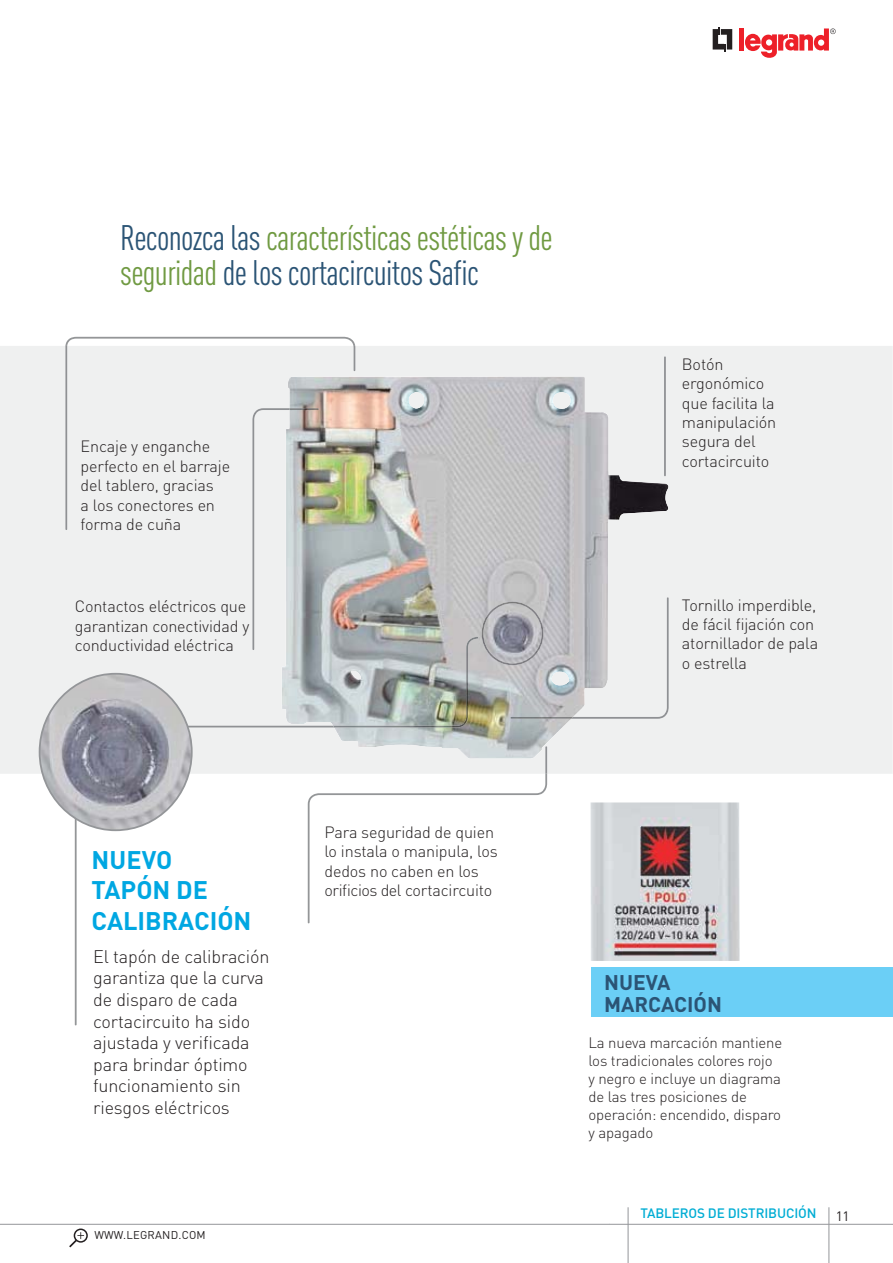
<style>
.page{position:relative;width:893px;height:1263px;background:#fff}
.page>*{position:absolute;margin:0;border:0;box-sizing:border-box;transform-origin:0 0}
.t1{font:condensed 34.95px/35px "DIN Pro";letter-spacing:-.02em;color:#2b5475}
.t2{font:700 25.2px/30.3px "DIN Pro";color:#00a7e2}
.t3{font:700 21px/22.5px "DIN Pro";color:#2b5475}
.t4{font:300 18px/21.6px "DIN Pro";letter-spacing:-.01em;color:#231f20}
.t5{font:300 16.2px/19.5px "DIN Pro";letter-spacing:-.01em;color:#231f20}
.t6{font:300 15px/18px "DIN Pro";letter-spacing:-.01em;color:#231f20}
.t7{font:500 13.5px "DIN Pro";letter-spacing:-.01em;color:#00add4}
.t8{font:13.5px "DIN Pro";color:#231f20}
.t9{font:11.25px "DIN Pro";letter-spacing:.02em;color:#231f20}
.s1{color:#709a42}
</style>
<div class="page">
<hr style="left:609px;top:1224px;width:220px;height:1px;background:#949699">
<hr style="left:829px;top:1224px;width:64px;height:1px;background:#949699">
<div style="left:74px;top:1229px;width:14px;height:14px;border:2px solid #231f20;border-radius:50%"></div>
<svg style="left:69px;top:1232px;width:15px;height:15px"></svg>
<hr style="left:0;top:1224px;width:609px;height:1px;background:#949699">
<hr style="left:828px;top:1207px;width:1px;height:56px;background:#949699">
<hr style="left:628px;top:1207px;width:1px;height:56px;background:#949699">
<svg style="left:713px;top:27px;width:19px;height:24px"></svg>
<div style="left:739px;top:28px;width:5px;height:23px;background:#ed2029"></div>
<svg style="left:745px;top:28px;width:91px;height:30px"></svg>
<div style="left:0;top:346px;width:893px;height:428px;background:#eff0f0"></div>
<img style="left:282px;top:376px;width:388px;height:383px">
<svg style="left:571px;top:597px;width:98px;height:122px"></svg>
<img style="left:510px;top:717px;width:63px;height:2px">
<div style="left:591px;top:967px;width:302px;height:50px;background:#6bcff6"></div>
<img style="left:590px;top:802px;width:150px;height:159px">
<svg style="left:75px;top:726px;width:472px;height:299px"></svg>
<img style="left:333px;top:637px;width:145px;height:91px">
<svg style="left:65px;top:337px;width:290px;height:9px"></svg>
<svg style="left:65px;top:346px;width:290px;height:184px;fill:#eff0f0"></svg>
<svg style="left:252px;top:408px;width:37px;height:242px"></svg>
<img style="left:289px;top:408px;width:30px;height:2px">
<hr style="left:664px;top:356px;width:2px;height:120px;background:#8f9194">
<img style="left:40px;top:674px;width:152px;height:156px;border-radius:50%">
<img style="left:482px;top:602px;width:61px;height:63px">
<h1 class="t1" style="left:120px;top:223px;width:434px">Reconozca las <span class="s1">características estéticas y de seguridad</span> de los cortacircuitos Safic</h1>
<p class="t5" style="left:81px;top:439px;width:151px">Encaje y enganche perfecto en el barraje del tablero, gracias<br>a los conectores en forma de cuña</p>
<p class="t5" style="left:75px;top:599px;width:176px">Contactos eléctricos que garantizan conectividad y conductividad eléctrica</p>
<p class="t5" style="left:682px;top:356px;width:96px">Botón ergonómico que facilita la manipulación segura del cortacircuito</p>
<p class="t5" style="left:682px;top:597px;width:138px">Tornillo imperdible, de fácil fijación con atornillador de pala o estrella</p>
<h2 class="t2" style="left:92px;top:847px;width:161px">NUEVO<br>TAPÓN DE<br>CALIBRACIÓN</h2>
<p class="t4" style="left:93px;top:948px;width:178px">El tapón de calibración garantiza que la curva de disparo de cada cortacircuito ha sido ajustada y verificada para brindar óptimo funcionamiento sin riesgos eléctricos</p>
<p class="t9" style="left:94px;top:1231px;width:113px">WWW.LEGRAND.COM</p>
<p class="t5" style="left:324px;top:824px;width:175px">Para seguridad de quien lo instala o manipula, los dedos no caben en los orificios del cortacircuito</p>
<p class="t3" style="left:604px;top:973px;width:119px">NUEVA<br>MARCACIÓN</p>
<p class="t6" style="left:588px;top:1036px;width:195px">La nueva marcación mantiene los tradicionales colores rojo y negro e incluye un diagrama de las tres posiciones de operación: encendido, disparo y apagado</p>
<p class="t7" style="left:640px;top:1209px;width:177px">TABLEROS DE DISTRIBUCIÓN</p>
<p class="t8" style="left:836px;top:1211px;width:15px">11</p>
</div>
